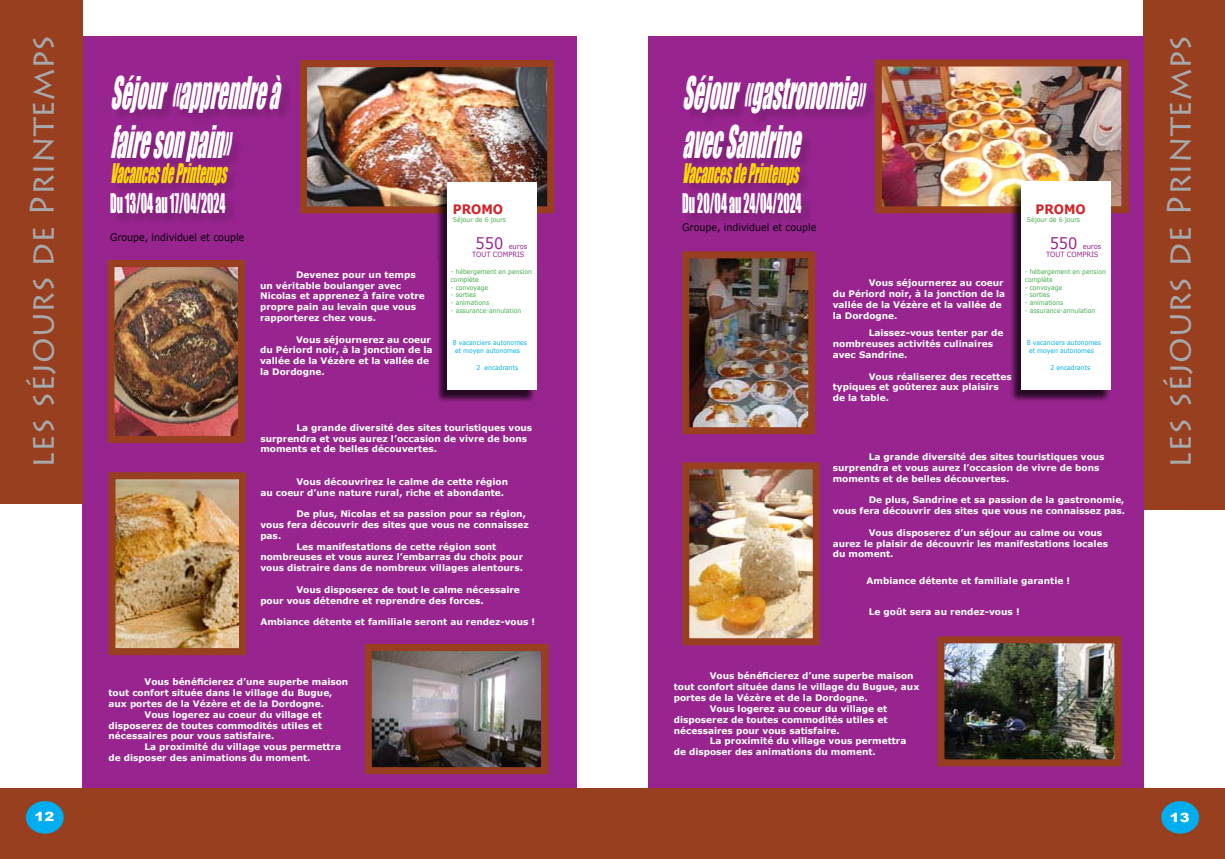
<style>
.page{position:relative;width:1225px;height:859px;background:#fff}
.page>*{position:absolute;margin:0;border:0;box-sizing:border-box;transform-origin:0 0}
.t1{font:italic 41.3px/49.6px "Impact";color:#fff;scale:.48 1}
.t2{font:34.2px "Lithos Pro";color:#a7a9ac}
.t3{font:32.5px "Webdings";color:#00aeef;scale:1.16 1}
.t4{font:italic 24.9px "Impact";color:#fd0;scale:.48 1}
.t5{font:24.9px "Impact";color:#fff;scale:.48 1}
.t6{font:700 13px "Verdana";color:#d2232a;scale:.93 1}
.t7{font:900 12.6px "Arial";color:#fff;scale:1.17 1}
.t8{font:10.3px "Verdana";color:#000;scale:.92 1}
.t9{font:700 9px/10.8px "Verdana";color:#fff}
.t10{font:7.2px/8.7px "Verdana";color:#98258f;text-align:center;scale:.93 1}
.t11{font:6.6px/7.9px "Verdana";color:#41ad49;scale:.93 1}
.t12{font:6.6px/7.9px "Verdana";color:#00aeef;scale:.93 1}
.s1{color:#00aeef}
.s2{font-size:15.7px}
</style>
<div class="page">
<div style="left:82px;top:36px;width:494px;height:755px;background:#98258f"></div>
<img style="left:308px;top:68px;width:238px;height:137px">
<div style="left:300px;top:60px;width:254px;height:153px;border:7px solid #973f1e"></div>
<div style="left:436px;top:185px;width:100px;height:219px;background:#000;opacity:.75"></div>
<div style="left:447px;top:182px;width:90px;height:208px;background:#fff"></div>
<div style="left:0;top:0;width:82px;height:504px;background:#973f1e"></div>
<img style="left:115px;top:268px;width:122px;height:167px">
<div style="left:107px;top:260px;width:138px;height:183px;border:7px solid #973f1e"></div>
<img style="left:116px;top:480px;width:122px;height:167px">
<div style="left:108px;top:472px;width:138px;height:183px;border:7px solid #973f1e"></div>
<div style="left:260px;top:402px;width:277px;height:249px;background:#98258f"></div>
<div style="left:260px;top:260px;width:178px;height:142px;background:#98258f"></div>
<div style="left:0;top:788px;width:612px;height:71px;background:#973f1e"></div>
<img style="left:373px;top:652px;width:168px;height:114px">
<div style="left:365px;top:644px;width:184px;height:130px;border:7px solid #973f1e"></div>
<div style="left:112px;top:78px;width:182px;height:147px;background:#922389"></div>
<div style="left:612px;top:788px;width:613px;height:70px;background:#973f1e"></div>
<div style="left:1143px;top:0;width:82px;height:509px;background:#973f1e"></div>
<div style="left:648px;top:36px;width:495px;height:752px;background:#98258f"></div>
<div style="left:684px;top:78px;width:195px;height:147px;background:#000;opacity:.15"></div>
<img style="left:883px;top:67px;width:238px;height:138px">
<div style="left:875px;top:59px;width:254px;height:154px;border:7px solid #973f1e"></div>
<div style="left:1010px;top:183px;width:100px;height:219px;background:#000;opacity:.75"></div>
<div style="left:1021px;top:181px;width:90px;height:208px;background:#fff"></div>
<img style="left:690px;top:470px;width:122px;height:167px">
<div style="left:682px;top:462px;width:138px;height:183px;border:7px solid #973f1e"></div>
<img style="left:945px;top:644px;width:168px;height:114px">
<div style="left:937px;top:636px;width:184px;height:130px;border:7px solid #973f1e"></div>
<img style="left:690px;top:259px;width:117px;height:167px">
<div style="left:682px;top:251px;width:133px;height:183px;border:7px solid #973f1e"></div>
<h2 class="t2" style="left:22px;top:468px;width:435px;rotate:-90deg">les séjours de Printemps</h2>
<h3 class="t7" style="left:26px;top:808px;width:34px"><span class="s1">■</span>1 2</h3>
<h1 class="t1" style="left:110px;top:67px;width:375px">Séjour«apprendreà fairesonpain»</h1>
<h3 class="t4" style="left:110px;top:154px;width:257px">VacancesdePrintemps</h3>
<h3 class="t5" style="left:110px;top:184px;width:242px">Du 13/04 au 17/04/2024</h3>
<p class="t8" style="left:110px;top:230px;width:147px">Groupe, individuel et couple</p>
<p class="t9" style="left:260px;top:269px;width:166px;text-indent:36px">Devenez pour un temps un véritable boulanger avec<br>Nicolas et apprenez à faire votre propre pain au levain que vous rapporterez chez vous.</p>
<p class="t9" style="left:260px;top:334px;width:174px;text-indent:36px">Vous séjournerez au coeur du Périord noir, à la jonction de la vallée de la Vézère et la vallée de la Dordogne.</p>
<h3 class="t6" style="left:453px;top:200px;width:56px">PROMO</h3>
<p class="t11" style="left:453px;top:215px;width:59px">Séjour de 6 jours</p>
<p class="t10" style="left:472px;top:242px;width:61px"><span class="s2">550</span> euros<br>TOUT COMPRIS</p>
<p class="t11" style="left:451px;top:267px;width:89px">- hébergement en pension complète</p>
<p class="t11" style="left:451px;top:283px;width:42px">- convoyage</p>
<p class="t11" style="left:451px;top:291px;width:29px">- sorties</p>
<p class="t11" style="left:451px;top:299px;width:43px">- animations</p>
<p class="t11" style="left:451px;top:307px;width:77px">- assurance-annulation</p>
<p class="t12" style="left:455px;top:338px;width:79px;text-indent:-2px">8 vacanciers autonomes et moyen autonomes</p>
<p class="t12" style="left:476px;top:364px;width:46px">2 encadrants</p>
<p class="t9" style="left:260px;top:422px;width:273px;text-indent:36px">La grande diversité des sites touristiques vous surprendra et vous aurez l’occasion de vivre de bons moments et de belles découvertes.</p>
<p class="t9" style="left:260px;top:476px;width:249px;text-indent:36px">Vous découvrirez le calme de cette région au coeur d’une nature rural, riche et abondante.</p>
<p class="t9" style="left:296px;top:508px;width:231px">De plus, Nicolas et sa passion pour sa région,</p>
<p class="t9" style="left:260px;top:519px;width:270px">vous fera découvrir des sites que vous ne connaissez</p>
<p class="t9" style="left:260px;top:530px;width:22px">pas.</p>
<p class="t9" style="left:296px;top:541px;width:201px">Les manifestations de cette région sont</p>
<p class="t9" style="left:260px;top:551px;width:264px">nombreuses et vous aurez l’embarras du choix pour</p>
<p class="t9" style="left:260px;top:562px;width:264px">vous distraire dans de nombreux villages alentours.</p>
<p class="t9" style="left:260px;top:584px;width:261px;text-indent:36px">Vous disposerez de tout le calme nécessaire pour vous détendre et reprendre des forces.</p>
<p class="t9" style="left:260px;top:616px;width:276px">Ambiance détente et familiale seront au rendez-vous !</p>
<p class="t9" style="left:144px;top:676px;width:205px">Vous bénéficierez d’une superbe maison</p>
<p class="t9" style="left:108px;top:687px;width:226px">tout confort située dans le village du Bugue,</p>
<p class="t9" style="left:108px;top:698px;width:217px">aux portes de la Vézère et de la Dordogne.</p>
<p class="t9" style="left:144px;top:709px;width:179px">Vous logerez au coeur du village et</p>
<p class="t9" style="left:108px;top:720px;width:215px">disposerez de toutes commodités utiles et</p>
<p class="t9" style="left:108px;top:730px;width:168px">nécessaires pour vous satisfaire.</p>
<p class="t9" style="left:144px;top:741px;width:198px">La proximité du village vous permettra</p>
<p class="t9" style="left:108px;top:752px;width:204px">de disposer des animations du moment.</p>
<h1 class="t1" style="left:682px;top:67px;width:401px">Séjour«gastronomie» avecSandrine</h1>
<h3 class="t4" style="left:682px;top:154px;width:257px">VacancesdePrintemps</h3>
<h3 class="t5" style="left:682px;top:184px;width:250px">Du 20/04 au 24/04/2024</h3>
<p class="t8" style="left:682px;top:220px;width:147px">Groupe, individuel et couple</p>
<p class="t9" style="left:832px;top:277px;width:174px;text-indent:36px">Vous séjournerez au coeur du Périord noir, à la jonction de la vallée de la Vézère et la vallée de la Dordogne.</p>
<p class="t9" style="left:832px;top:327px;width:172px;text-indent:36px">Laissez-vous tenter par de nombreuses activités culinaires avec Sandrine.</p>
<p class="t9" style="left:832px;top:371px;width:180px;text-indent:36px">Vous réaliserez des recettes typiques et goûterez aux plaisirs de la table.</p>
<h3 class="t6" style="left:1035px;top:200px;width:56px">PROMO</h3>
<p class="t11" style="left:1027px;top:215px;width:59px">Séjour de 6 jours</p>
<p class="t10" style="left:1046px;top:242px;width:61px"><span class="s2">550</span> euros<br>TOUT COMPRIS</p>
<p class="t11" style="left:1024px;top:267px;width:89px">- hébergement en pension complète</p>
<p class="t11" style="left:1024px;top:283px;width:42px">- convoyage</p>
<p class="t11" style="left:1024px;top:291px;width:29px">- sorties</p>
<p class="t11" style="left:1024px;top:299px;width:43px">- animations</p>
<p class="t11" style="left:1024px;top:307px;width:77px">- assurance-annulation</p>
<p class="t12" style="left:1029px;top:338px;width:79px;text-indent:-2px">8 vacanciers autonomes et moyen autonomes</p>
<p class="t12" style="left:1050px;top:364px;width:44px">2 encadrants</p>
<p class="t9" style="left:832px;top:451px;width:273px;text-indent:36px">La grande diversité des sites touristiques vous surprendra et vous aurez l’occasion de vivre de bons moments et de belles découvertes.</p>
<p class="t9" style="left:832px;top:494px;width:294px;text-align:right">De plus, Sandrine et sa passion de la gastronomie,<br>vous fera découvrir des sites que vous ne connaissez pas.</p>
<p class="t9" style="left:832px;top:527px;width:277px;text-indent:36px">Vous disposerez d’un séjour au calme ou vous aurez le plaisir de découvrir les manifestations locales du moment.</p>
<p class="t9" style="left:866px;top:575px;width:205px">Ambiance détente et familiale garantie !</p>
<p class="t9" style="left:868px;top:606px;width:152px">Le goût sera au rendez-vous !</p>
<p class="t9" style="left:710px;top:671px;width:205px">Vous bénéficierez d’une superbe maison</p>
<p class="t9" style="left:674px;top:681px;width:247px">tout confort située dans le village du Bugue, aux</p>
<p class="t9" style="left:674px;top:692px;width:195px">portes de la Vézère et de la Dordogne.</p>
<p class="t9" style="left:710px;top:703px;width:179px">Vous logerez au coeur du village et</p>
<p class="t9" style="left:674px;top:714px;width:215px">disposerez de toutes commodités utiles et</p>
<p class="t9" style="left:674px;top:725px;width:168px">nécessaires pour vous satisfaire.</p>
<p class="t9" style="left:710px;top:735px;width:198px">La proximité du village vous permettra</p>
<p class="t9" style="left:674px;top:746px;width:204px">de disposer des animations du moment.</p>
<h2 class="t2" style="left:1159px;top:468px;width:435px;rotate:-90deg">les séjours de Printemps</h2>
<h3 class="t3" style="left:1161px;top:801px;width:34px">■</h3>
<h3 class="t7" style="left:1170px;top:808px;width:18px">13</h3>
</div>
